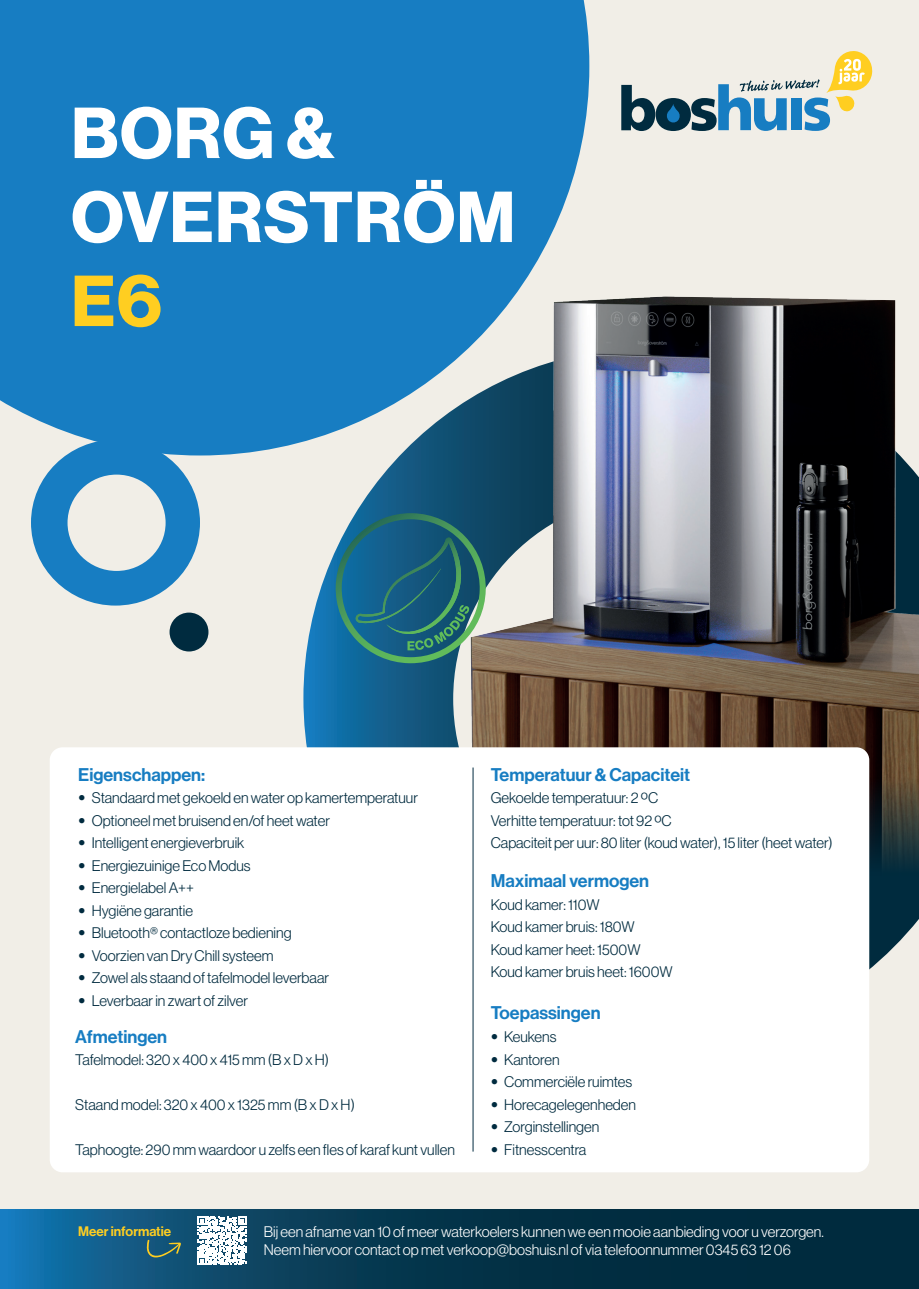
<style>
.page{position:relative;width:919px;height:1289px;background:#fff}
.page>*{position:absolute;margin:0;border:0;box-sizing:border-box;transform-origin:0 0}
.t1{font:70.5px/84px "N Haas Grotesk DS Pro 75 Bd";letter-spacing:.015em;color:#fff}
.t2{font:70.5px "N Haas Grotesk DS Pro 75 Bd";color:#ffce21}
.t3{font:18px "N Haas Grotesk DS Pro 65 Md";color:#177dc2}
.t4{font:15px/22.5px "N Haas Grotesk DS Pro 45 Lt";color:#002b3f}
.t5{font:15px/18px "N Haas Grotesk DS Pro 45 Lt";color:#fff}
.t6{font:13.5px "N Haas Grotesk DS Pro 65 Md";color:#ffce21}
.s1{font-family:"Helvetica Neue LT Std";font-weight:500;font-stretch:condensed}
</style>
<div class="page">
<div style="left:0;top:0;width:918px;height:1288px;background:#f1eee7"></div>
<svg style="left:0;top:1209px;width:918px;height:79px;background:#073c58"></svg>
<div style="left:0;top:0;width:589px;height:455px;background:#177dc2"></div>
<svg style="left:621px;top:85px;width:34px;height:46px"></svg>
<div style="left:655px;top:98px;width:35px;height:33px;background:#002b3f;border-radius:50%"></div>
<svg style="left:667px;top:104px;width:13px;height:19px"></svg>
<svg style="left:691px;top:51px;width:182px;height:80px"></svg>
<svg style="left:198px;top:1216px;width:48px;height:48px;background:#ccd8df"></svg>
<svg style="left:303px;top:347px;width:615px;height:623px"></svg>
<img style="left:436px;top:246px;width:482px;height:629px">
<div style="left:50px;top:747px;width:819px;height:425px;background:#fff;border-radius:13px"></div>
<div style="left:169px;top:612px;width:39px;height:39px;background:#002b3f;border-radius:50%"></div>
<svg style="left:31px;top:439px;width:169px;height:166px"></svg>
<svg style="left:335px;top:513px;width:151px;height:150px;background:#296e80"></svg>
<svg style="left:146px;top:1239px;width:35px;height:18px"></svg>
<hr style="left:473px;top:767px;width:1px;height:384px;background:#002b3f">
<h1 class="t1" style="left:71px;top:92px;width:445px">BORG &amp;<br>OVERSTRÖM</h1>
<h1 class="t2" style="left:71px;top:260px;width:92px">E6</h1>
<p class="t3" style="left:78px;top:763px;width:128px">Eigenschappen:</p>
<p class="t4" style="left:78px;top:786px;width:341px"><span class="s1">•</span> Standaard met gekoeld en water op kamertemperatuur</p>
<p class="t4" style="left:78px;top:809px;width:253px"><span class="s1">•</span> Optioneel met bruisend en/of heet water</p>
<p class="t4" style="left:78px;top:831px;width:168px"><span class="s1">•</span> Intelligent energieverbruik</p>
<p class="t4" style="left:78px;top:854px;width:174px"><span class="s1">•</span> Energiezuinige Eco Modus</p>
<p class="t4" style="left:78px;top:876px;width:117px"><span class="s1">•</span> Energielabel A++</p>
<p class="t4" style="left:78px;top:899px;width:116px"><span class="s1">•</span> Hygiëne garantie</p>
<p class="t4" style="left:78px;top:921px;width:215px"><span class="s1">•</span> Bluetooth® contactloze bediening</p>
<p class="t4" style="left:78px;top:944px;width:197px"><span class="s1">•</span> Voorzien van Dry Chill systeem</p>
<p class="t4" style="left:78px;top:966px;width:252px"><span class="s1">•</span> Zowel als staand of tafelmodel leverbaar</p>
<p class="t4" style="left:78px;top:989px;width:171px"><span class="s1">•</span> Leverbaar in zwart of zilver</p>
<p class="t3" style="left:75px;top:1025px;width:93px">Afmetingen</p>
<p class="t4" style="left:75px;top:1048px;width:255px">Tafelmodel: 320 x 400 x 415 mm (B x D x H)</p>
<p class="t4" style="left:75px;top:1093px;width:281px">Staand model: 320 x 400 x 1325 mm (B x D x H)</p>
<p class="t4" style="left:75px;top:1138px;width:381px">Taphoogte: 290 mm waardoor u zelfs een fles of karaf kunt vullen</p>
<p class="t3" style="left:490px;top:763px;width:201px">Temperatuur &amp; Capaciteit</p>
<p class="t4" style="left:490px;top:786px;width:343px">Gekoelde temperatuur: 2 ºC<br>Verhitte temperatuur: tot 92 ºC<br>Capaciteit per uur: 80 liter (koud water), 15 liter (heet water)</p>
<p class="t3" style="left:490px;top:870px;width:160px">Maximaal vermogen</p>
<p class="t4" style="left:490px;top:893px;width:183px">Koud kamer: 110W<br>Koud kamer bruis: 180W<br>Koud kamer heet: 1500W<br>Koud kamer bruis heet: 1600W</p>
<p class="t3" style="left:490px;top:1002px;width:111px">Toepassingen</p>
<p class="t4" style="left:490px;top:1025px;width:67px"><span class="s1">•</span> Keukens</p>
<p class="t4" style="left:490px;top:1047px;width:70px"><span class="s1">•</span> Kantoren</p>
<p class="t4" style="left:490px;top:1070px;width:143px"><span class="s1">•</span> Commerciële ruimtes</p>
<p class="t4" style="left:490px;top:1092px;width:147px"><span class="s1">•</span> Horecagelegenheden</p>
<p class="t4" style="left:490px;top:1115px;width:110px"><span class="s1">•</span> Zorginstellingen</p>
<p class="t4" style="left:490px;top:1137px;width:97px"><span class="s1">•</span> Fitnesscentra</p>
<p class="t6" style="left:78px;top:1223px;width:94px">Meer informatie</p>
<p class="t5" style="left:264px;top:1222px;width:561px">Bij een afname van 10 of meer waterkoelers kunnen we een mooie aanbieding voor u verzorgen.<br>Neem hiervoor contact op met verkoop@boshuis.nl of via telefoonnummer 0345 63 12 06</p>
</div>
